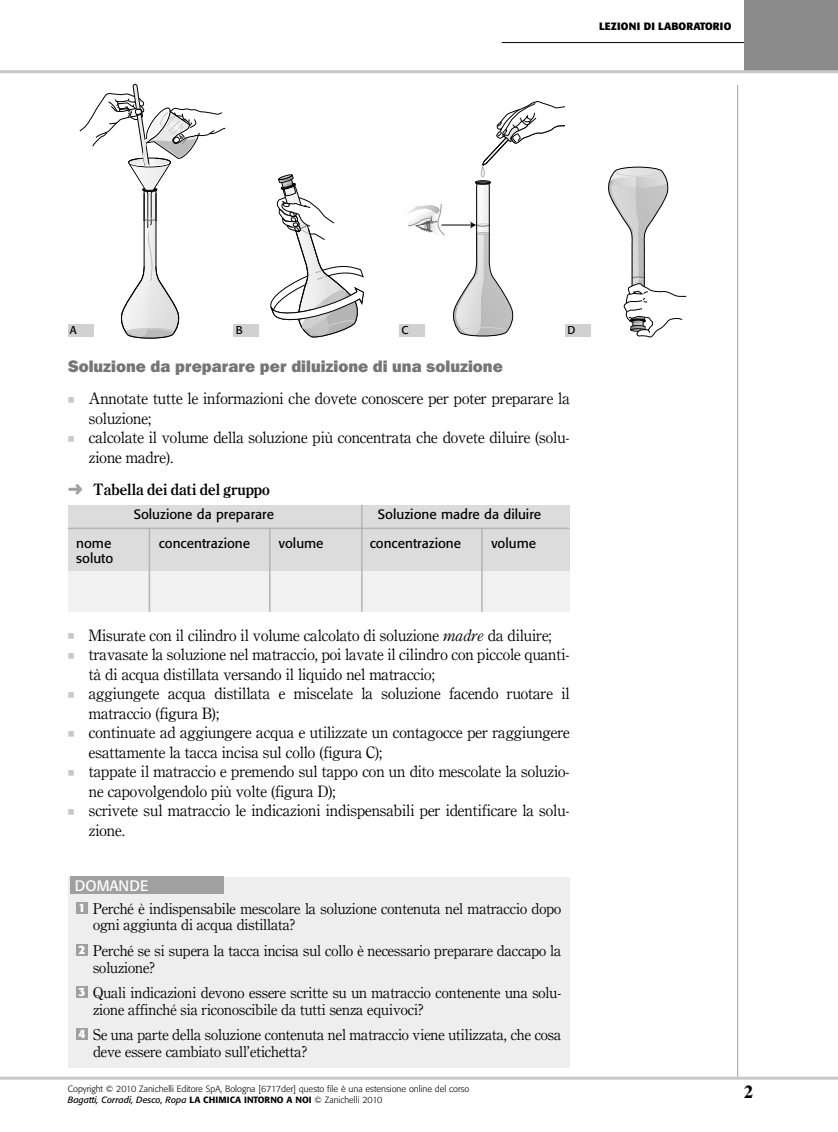
<style>
.page{position:relative;width:838px;height:1132px;background:#fff}
.page>*{position:absolute;margin:0;border:0;box-sizing:border-box;transform-origin:0 0}
.t1{font:700 18px "Times Ten";color:#000}
.t2{font:800 16.5px "Franklin Gothic IT Cby BT";color:#757575}
.t3{font:15.75px "Alfa Cent OS";color:#000}
.t4{font:700 15.75px "Alfa Cen";color:#000}
.t5{font:15px/16.5px "Alfa Cent OS";color:#000}
.t6{font:15px "Formata";color:#fff}
.t7{font:13.5px "Formata";color:#000}
.t8{font:700 12px "Formata";color:#fff}
.t9{font:11.25px "Formata";color:#000}
.t10{font:700 10.5px "Formata";letter-spacing:.02em;color:#000}
.t11{font:300 9px/10.5px "Formata";color:#000}
.s1{font-family:"Zapf RM";font-size:9px;color:#c8c8c8}
.s2{font-family:"Zapf RM";font-weight:400;font-size:16.5px;color:#a0a0a0}
.s3{font-family:"Alfa Cen";font-style:italic}
.s4{font-weight:400;font-style:italic}
.s5{font-weight:500}
</style>
<div class="page">
<hr style="left:501px;top:42px;width:256px;height:1px;background:#000">
<div style="left:744px;top:0;width:94px;height:72px;background:#8b8b8b"></div>
<hr style="left:737px;top:85px;width:1px;height:993px;background:#a0a0a0">
<hr style="left:0;top:1076px;width:838px;height:3px;background:#c8c8c8">
<hr style="left:0;top:70px;width:838px;height:3px;background:#c8c8c8">
<div style="left:68px;top:877px;width:501px;height:190px;background:#eee"></div>
<div style="left:76px;top:1027px;width:12px;height:12px;background:#a0a0a0"></div>
<div style="left:76px;top:985px;width:12px;height:12px;background:#a0a0a0"></div>
<div style="left:76px;top:943px;width:12px;height:12px;background:#a0a0a0"></div>
<div style="left:76px;top:901px;width:12px;height:12px;background:#a0a0a0"></div>
<div style="left:71px;top:876px;width:153px;height:17px;background:#a0a0a0"></div>
<svg style="left:79px;top:84px;width:146px;height:255px"></svg>
<svg style="left:608px;top:166px;width:79px;height:171px"></svg>
<hr style="left:441px;top:224px;width:31px;height:1px;background:#000">
<svg style="left:407px;top:203px;width:38px;height:33px"></svg>
<svg style="left:452px;top:101px;width:113px;height:236px"></svg>
<svg style="left:270px;top:174px;width:94px;height:164px"></svg>
<div style="left:68px;top:324px;width:25px;height:12px;background:#d1d1d1"></div>
<div style="left:234px;top:324px;width:25px;height:12px;background:#d1d1d1"></div>
<div style="left:399px;top:324px;width:26px;height:12px;background:#d1d1d1"></div>
<div style="left:565px;top:324px;width:26px;height:12px;background:#d1d1d1"></div>
<div style="left:68px;top:505px;width:501px;height:106px;background:#f1f1f1"></div>
<div style="left:68px;top:505px;width:501px;height:65px;background:#dcdcdc"></div>
<hr style="left:68px;top:527px;width:501px;height:2px;background:#b4b4b4">
<hr style="left:149px;top:528px;width:1px;height:83px;background:#b4b4b4">
<hr style="left:269px;top:528px;width:1px;height:83px;background:#b4b4b4">
<hr style="left:361px;top:504px;width:1px;height:107px;background:#b4b4b4">
<hr style="left:481px;top:528px;width:1px;height:83px;background:#b4b4b4">
<p class="t10" style="left:599px;top:21px;width:134px">LEZIONI DI LABORATORIO</p>
<p class="t9" style="left:70px;top:324px;width:8px">A</p>
<p class="t9" style="left:236px;top:324px;width:9px">B</p>
<p class="t9" style="left:401px;top:324px;width:9px">C</p>
<p class="t9" style="left:567px;top:324px;width:9px">D</p>
<p class="t2" style="left:68px;top:360px;width:436px">Soluzione da preparare per diluizione di una soluzione</p>
<p class="t3" style="left:68px;top:392px;width:503px"><span class="s1">n</span> Annotate tutte le informazioni che dovete conoscere per poter preparare la</p>
<p class="t3" style="left:89px;top:411px;width:64px">soluzione;</p>
<p class="t3" style="left:68px;top:431px;width:503px"><span class="s1">n</span> calcolate il volume della soluzione più concentrata che dovete diluire (solu-</p>
<p class="t3" style="left:89px;top:450px;width:86px">zione madre).</p>
<p class="t4" style="left:68px;top:482px;width:204px"><span class="s2">‹</span> Tabella dei dati del gruppo</p>
<p class="t7" style="left:134px;top:507px;width:142px">Soluzione da preparare</p>
<p class="t7" style="left:378px;top:507px;width:165px">Soluzione madre da diluire</p>
<p class="t7" style="left:76px;top:536px;width:37px">nome</p>
<p class="t7" style="left:159px;top:536px;width:93px">concentrazione</p>
<p class="t7" style="left:279px;top:536px;width:46px">volume</p>
<p class="t7" style="left:370px;top:536px;width:93px">concentrazione</p>
<p class="t7" style="left:491px;top:536px;width:46px">volume</p>
<p class="t7" style="left:76px;top:551px;width:39px">soluto</p>
<p class="t3" style="left:68px;top:628px;width:485px"><span class="s1">n</span> Misurate con il cilindro il volume calcolato di soluzione <span class="s3">madre</span> da diluire;</p>
<p class="t3" style="left:68px;top:647px;width:503px"><span class="s1">n</span> travasate la soluzione nel matraccio, poi lavate il cilindro con piccole quanti-</p>
<p class="t3" style="left:89px;top:667px;width:347px">tà di acqua distillata versando il liquido nel matraccio;</p>
<p class="t3" style="left:68px;top:686px;width:503px"><span class="s1">n</span> aggiungete acqua distillata e miscelate la soluzione facendo ruotare il</p>
<p class="t3" style="left:89px;top:706px;width:132px">matraccio (figura B);</p>
<p class="t3" style="left:68px;top:725px;width:503px"><span class="s1">n</span> continuate ad aggiungere acqua e utilizzate un contagocce per raggiungere</p>
<p class="t3" style="left:89px;top:745px;width:295px">esattamente la tacca incisa sul collo (figura C);</p>
<p class="t3" style="left:68px;top:764px;width:503px"><span class="s1">n</span> tappate il matraccio e premendo sul tappo con un dito mescolate la soluzio-</p>
<p class="t3" style="left:89px;top:784px;width:248px">ne capovolgendolo più volte (figura D);</p>
<p class="t3" style="left:68px;top:803px;width:503px"><span class="s1">n</span> scrivete sul matraccio le indicazioni indispensabili per identificare la solu-</p>
<p class="t3" style="left:89px;top:823px;width:38px">zione.</p>
<p class="t6" style="left:75px;top:877px;width:75px">DOMANDE</p>
<p class="t8" style="left:78px;top:901px;width:8px">1</p>
<p class="t8" style="left:78px;top:943px;width:8px">2</p>
<p class="t8" style="left:78px;top:985px;width:8px">3</p>
<p class="t8" style="left:78px;top:1027px;width:8px">4</p>
<p class="t5" style="left:93px;top:900px;width:470px">Perché è indispensabile mescolare la soluzione contenuta nel matraccio dopo ogni aggiunta di acqua distillata?</p>
<p class="t5" style="left:93px;top:942px;width:469px">Perché se si supera la tacca incisa sul collo è necessario preparare daccapo la soluzione?</p>
<p class="t5" style="left:93px;top:984px;width:470px">Quali indicazioni devono essere scritte su un matraccio contenente una solu&shy;zione affinché sia riconoscibile da tutti senza equivoci?</p>
<p class="t5" style="left:93px;top:1026px;width:470px">Se una parte della soluzione contenuta nel matraccio viene utilizzata, che cosa deve essere cambiato sull’etichetta?</p>
<p class="t11" style="left:68px;top:1083px;width:403px">Copyright © 2010 Zanichelli Editore SpA, Bologna [6717der] questo file è una estensione online del corso<br><span class="s4">Bagatti, Corradi, Desco, Ropa</span> <span class="s5">LA CHIMICA INTORNO A NOI</span> © Zanichelli 2010</p>
<p class="t1" style="left:744px;top:1084px;width:10px">2</p>
</div>
